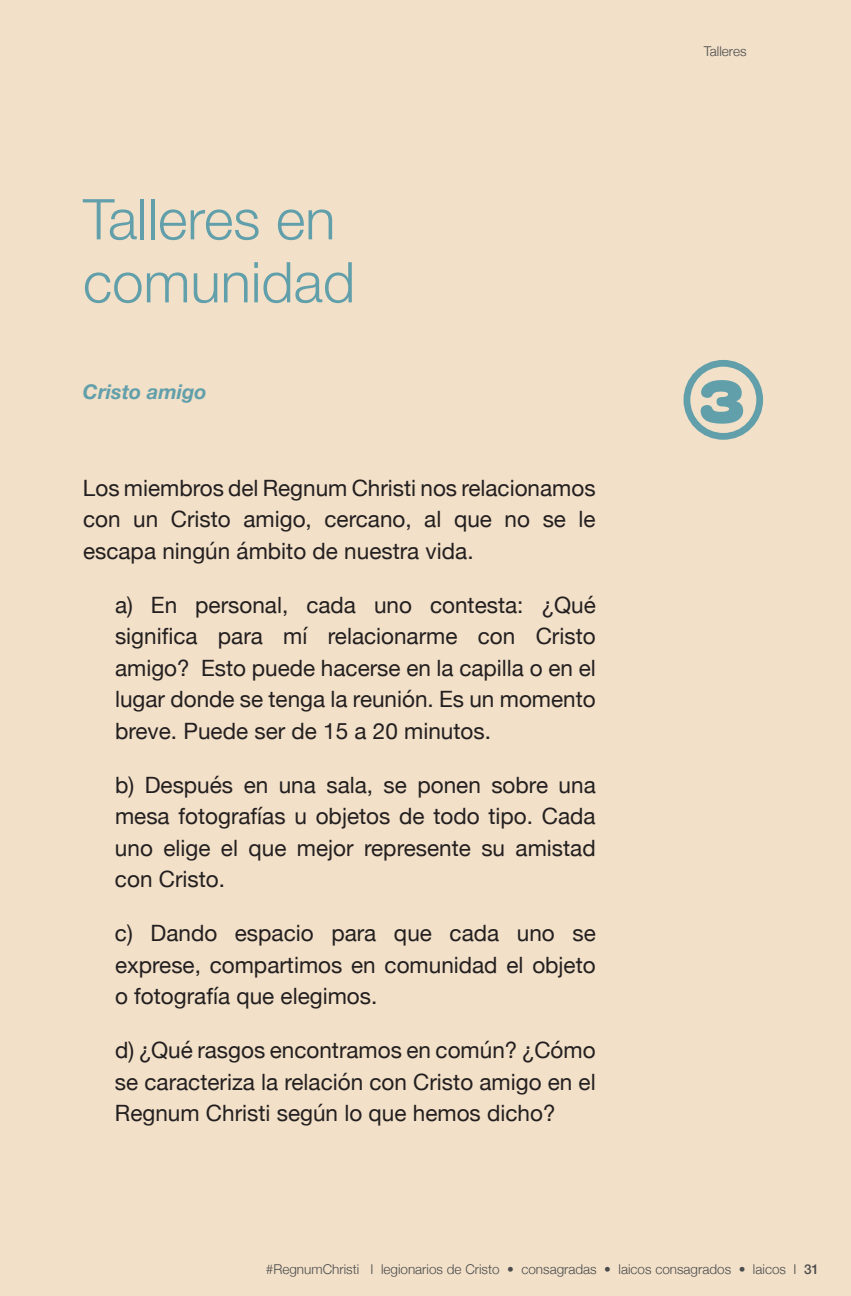
<style>
.page{position:relative;width:851px;height:1296px;background:#fff}
.page>*{position:absolute;margin:0;border:0;box-sizing:border-box;transform-origin:0 0}
.t1{font:63px "CA Negroni Round";color:#619fab}
.t2{font:300 56.25px/63px "Helvetica Neue";color:#619fab}
.t3{font:22.5px/31.5px "Helvetica Neue";color:#231f20;text-align:justify}
.t4{font:italic 700 20.25px "Helvetica Neue";color:#619fab}
.t5{font:300 13.5px "Helvetica Neue";color:#4b4c4d}
.s1{font-weight:500}
</style>
<div class="page">
<div style="left:0;top:0;width:850px;height:1296px;background:#f2e0c8"></div>
<div style="left:683px;top:360px;width:79px;height:80px;border:7px solid #619fab;border-radius:50%"></div>
<h2 class="t2" style="left:83px;top:184px;width:273px">Talleres en comunidad</h2>
<p class="t4" style="left:83px;top:376px;width:125px">Cristo amigo</p>
<p class="t3" style="left:83px;top:473px;width:514px">Los miembros del Regnum Christi nos relacionamos con un Cristo amigo, cercano, al que no se le escapa ningún ámbito de nuestra vida.</p>
<p class="t3" style="left:115px;top:590px;width:482px">a) En personal, cada uno contesta: ¿Qué significa para mí relacionarme con Cristo amigo? Esto puede hacerse en la capilla o en el lugar donde se tenga la reunión. Es un momento breve. Puede ser de 15 a 20 minutos.</p>
<p class="t3" style="left:115px;top:770px;width:482px">b) Después en una sala, se ponen sobre una mesa fotografías u objetos de todo tipo. Cada uno elige el que mejor represente su amistad con Cristo.</p>
<p class="t3" style="left:115px;top:919px;width:482px">c) Dando espacio para que cada uno se exprese, compartimos en comunidad el objeto o fotografía que elegimos.</p>
<p class="t3" style="left:115px;top:1036px;width:482px">d) ¿Qué rasgos encontramos en común? ¿Cómo se caracteriza la relación con Cristo amigo en el Regnum Christi según lo que hemos dicho?</p>
<p class="t5" style="left:703px;top:41px;width:44px">Talleres</p>
<h1 class="t1" style="left:699px;top:366px;width:49px">3</h1>
<p class="t5" style="left:266px;top:1258px;width:554px">#RegnumChristi I legionarios de Cristo • consagradas • laicos consagrados • laicos I <span class="s1">31</span></p>
</div>
